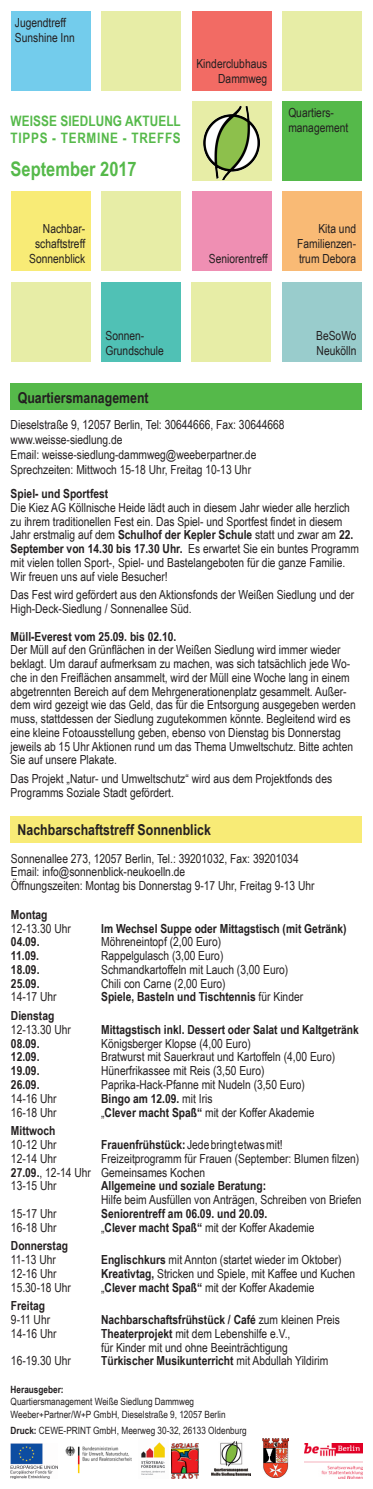
<style>
.page{position:relative;width:373px;height:1489px;background:#fff}
.page>*{position:absolute;margin:0;border:0;box-sizing:border-box;transform-origin:0 0}
.t1{font:700 20px "Arial Narrow";color:#55b94a}
.t2{font:700 15px "Arial Narrow";color:#231f20}
.t3{font:700 14.38px "Arial Narrow";letter-spacing:.005em;color:#55b94a}
.t4{font:700 14.38px "Arial Narrow";letter-spacing:.05em;color:#55b94a}
.t5{font:12.5px/13.8px "Arial Narrow";color:#231f20}
.t6{font:700 12.5px "Arial Narrow";color:#231f20}
.t7{font:10px "Arial Narrow";color:#231f20}
.t8{font:700 10px "Arial Narrow";color:#231f20}
.s1{font-weight:700}
.s2{font-weight:400}
</style>
<div class="page">
<div style="left:11px;top:11px;width:79px;height:79px;background:#73ccec"></div>
<div style="left:191px;top:11px;width:80px;height:79px;background:#f26b64"></div>
<div style="left:101px;top:11px;width:80px;height:79px;background:#e7eda6"></div>
<div style="left:282px;top:11px;width:79px;height:79px;background:#e7eda6"></div>
<div style="left:282px;top:191px;width:79px;height:80px;background:#f9ba75"></div>
<div style="left:11px;top:191px;width:79px;height:80px;background:#f8eb76"></div>
<div style="left:101px;top:191px;width:80px;height:80px;background:#e7eda6"></div>
<div style="left:11px;top:282px;width:79px;height:79px;background:#e7eda6"></div>
<div style="left:282px;top:282px;width:79px;height:79px;background:#9cc"></div>
<div style="left:191px;top:191px;width:80px;height:80px;background:#ef8fb3"></div>
<div style="left:101px;top:282px;width:80px;height:79px;background:#50c1b5"></div>
<div style="left:282px;top:101px;width:79px;height:80px;background:#55b94a"></div>
<img style="left:192px;top:101px;width:79px;height:80px">
<div style="left:191px;top:282px;width:80px;height:79px;background:#e7eda6"></div>
<img style="left:11px;top:1443px;width:46px;height:35px">
<img style="left:65px;top:1442px;width:100px;height:33px">
<img style="left:171px;top:1443px;width:27px;height:35px">
<img style="left:262px;top:1438px;width:26px;height:39px">
<img style="left:304px;top:1443px;width:57px;height:35px">
<img style="left:211px;top:1441px;width:39px;height:34px">
<div style="left:11px;top:816px;width:350px;height:26px;background:#f8eb76"></div>
<div style="left:11px;top:383px;width:350px;height:26px;background:#55b94a"></div>
<p class="t5" style="left:15px;top:15px;width:53px">Jugendtreff</p>
<p class="t5" style="left:15px;top:30px;width:61px">Sunshine Inn</p>
<p class="t3" style="left:11px;top:110px;width:171px">WEISSE SIEDLUNG AKTUELL</p>
<p class="t4" style="left:11px;top:127px;width:171px">TIPPS - TERMINE - TREFFS</p>
<p class="t1" style="left:11px;top:154px;width:127px">September 2017</p>
<p class="t5" style="left:196px;top:57px;width:72px">Kinderclubhaus</p>
<p class="t5" style="left:218px;top:72px;width:50px">Dammweg</p>
<p class="t5" style="left:43px;top:221px;width:44px">Nachbar-</p>
<p class="t5" style="left:35px;top:236px;width:51px">schaftstreff</p>
<p class="t5" style="left:29px;top:251px;width:57px">Sonnenblick</p>
<p class="t5" style="left:208px;top:251px;width:60px">Seniorentreff</p>
<p class="t5" style="left:288px;top:106px;width:47px">Quartiers-</p>
<p class="t5" style="left:288px;top:121px;width:61px">management</p>
<p class="t5" style="left:318px;top:221px;width:39px">Kita und</p>
<p class="t5" style="left:297px;top:236px;width:60px;line-height:15px">Familienzen&shy;trum Debora</p>
<p class="t5" style="left:105px;top:328px;width:40px">Sonnen-</p>
<p class="t5" style="left:105px;top:343px;width:60px">Grundschule</p>
<p class="t2" style="left:18px;top:386px;width:132px">Quartiersmanagement</p>
<p class="t5" style="left:315px;top:328px;width:42px">BeSoWo</p>
<p class="t5" style="left:316px;top:343px;width:41px">Neukölln</p>
<p class="t5" style="left:11px;top:417px;width:275px">Dieselstraße 9, 12057 Berlin, Tel: 30644666, Fax: 30644668</p>
<p class="t5" style="left:11px;top:432px;width:113px">www.weisse-siedlung.de</p>
<p class="t5" style="left:11px;top:447px;width:247px">Email: weisse-siedlung-dammweg@weeberpartner.de</p>
<p class="t5" style="left:11px;top:462px;width:241px">Sprechzeiten: Mittwoch 15-18 Uhr, Freitag 10-13 Uhr</p>
<p class="t6" style="left:11px;top:484px;width:99px">Spiel- und Sportfest</p>
<p class="t5" style="left:11px;top:500px;width:349px">Die Kiez AG Köllnische Heide lädt auch in diesem Jahr wieder alle herzlich zu ihrem traditionellen Fest ein. Das Spiel- und Sportfest findet in diesem Jahr erstmalig auf dem <span class="s1">Schulhof der Kepler Schule</span> statt und zwar am <span class="s1">22.<br>September von 14.30 bis 17.30 Uhr.</span> Es erwartet Sie ein buntes Programm mit vielen tollen Sport-, Spiel- und Bastelangeboten für die ganze Familie.</p>
<p class="t5" style="left:11px;top:568px;width:158px">Wir freuen uns auf viele Besucher!</p>
<p class="t5" style="left:11px;top:587px;width:344px">Das Fest wird gefördert aus den Aktionsfonds der Weißen Siedlung und der<br>High-Deck-Siedlung / Sonnenallee Süd.</p>
<p class="t6" style="left:11px;top:626px;width:167px">Müll-Everest vom 25.09. bis 02.10.</p>
<p class="t5" style="left:11px;top:642px;width:346px">Der Müll auf den Grünflächen in der Weißen Siedlung wird immer wieder beklagt. Um darauf aufmerksam zu machen, was sich tatsächlich jede Wo&shy;che in den Freiflächen ansammelt, wird der Müll eine Woche lang in einem abgetrennten Bereich auf dem Mehrgenerationenplatz gesammelt. Außer&shy;dem wird gezeigt wie das Geld, das für die Entsorgung ausgegeben werden muss, stattdessen der Siedlung zugutekommen könnte. Begleitend wird es eine kleine Fotoausstellung geben, ebenso von Dienstag bis Donnerstag jeweils ab 15 Uhr Aktionen rund um das Thema Umweltschutz. Bitte achten Sie auf unsere Plakate.</p>
<p class="t5" style="left:11px;top:771px;width:322px">Das Projekt „Natur- und Umweltschutz“ wird aus dem Projektfonds des<br>Programms Soziale Stadt gefördert.</p>
<p class="t2" style="left:18px;top:818px;width:194px">Nachbarschaftstreff Sonnenblick</p>
<p class="t5" style="left:11px;top:850px;width:289px">Sonnenallee 273, 12057 Berlin, Tel.: 39201032, Fax: 39201034</p>
<p class="t5" style="left:11px;top:864px;width:175px">Email: info@sonnenblick-neukoelln.de</p>
<p class="t5" style="left:11px;top:878px;width:304px">Öffnungszeiten: Montag bis Donnerstag 9-17 Uhr, Freitag 9-13 Uhr</p>
<p class="t6" style="left:11px;top:905px;width:38px">Montag</p>
<p class="t5" style="left:11px;top:920px;width:61px">12-13.30 Uhr</p>
<p class="t6" style="left:101px;top:918px;width:246px">Im Wechsel Suppe oder Mittagstisch (mit Getränk)</p>
<p class="t6" style="left:11px;top:932px;width:30px">04.09.</p>
<p class="t5" style="left:101px;top:934px;width:121px">Möhreneintopf (2,00 Euro)</p>
<p class="t6" style="left:11px;top:946px;width:29px">11.09.</p>
<p class="t5" style="left:101px;top:948px;width:123px">Rappelgulasch (3,00 Euro)</p>
<p class="t6" style="left:11px;top:960px;width:30px">18.09.</p>
<p class="t5" style="left:101px;top:962px;width:188px">Schmandkartoffeln mit Lauch (3,00 Euro)</p>
<p class="t6" style="left:11px;top:973px;width:30px">25.09.</p>
<p class="t5" style="left:101px;top:975px;width:126px">Chili con Carne (2,00 Euro)</p>
<p class="t5" style="left:11px;top:989px;width:47px">14-17 Uhr</p>
<p class="t6" style="left:101px;top:987px;width:203px">Spiele, Basteln und Tischtennis <span class="s2">für Kinder</span></p>
<p class="t6" style="left:11px;top:1006px;width:45px">Dienstag</p>
<p class="t5" style="left:11px;top:1022px;width:61px">12-13.30 Uhr</p>
<p class="t6" style="left:101px;top:1020px;width:258px">Mittagstisch inkl. Dessert oder Salat und Kaltgetränk</p>
<p class="t6" style="left:11px;top:1033px;width:30px">08.09.</p>
<p class="t5" style="left:101px;top:1035px;width:151px">Königsberger Klopse (4,00 Euro)</p>
<p class="t6" style="left:11px;top:1047px;width:30px">12.09.</p>
<p class="t5" style="left:101px;top:1049px;width:235px">Bratwurst mit Sauerkraut und Kartoffeln (4,00 Euro)</p>
<p class="t6" style="left:11px;top:1061px;width:30px">19.09.</p>
<p class="t5" style="left:101px;top:1063px;width:164px">Hünerfrikassee mit Reis (3,50 Euro)</p>
<p class="t6" style="left:11px;top:1075px;width:30px">26.09.</p>
<p class="t5" style="left:101px;top:1077px;width:205px">Paprika-Hack-Pfanne mit Nudeln (3,50 Euro)</p>
<p class="t5" style="left:11px;top:1090px;width:47px">14-16 Uhr</p>
<p class="t6" style="left:101px;top:1088px;width:113px">Bingo am 12.09. <span class="s2">mit Iris</span></p>
<p class="t5" style="left:11px;top:1104px;width:47px">16-18 Uhr</p>
<p class="t5" style="left:101px;top:1104px;width:214px">„<span class="s1">Clever macht Spaß“</span> mit der Koffer Akademie</p>
<p class="t6" style="left:11px;top:1121px;width:46px">Mittwoch</p>
<p class="t5" style="left:11px;top:1137px;width:47px">10-12 Uhr</p>
<p class="t5" style="left:101px;top:1137px;width:183px"><span class="s1">Frauenfrühstück:</span> Jede bringt etwasmit!</p>
<p class="t5" style="left:11px;top:1150px;width:47px">12-14 Uhr</p>
<p class="t5" style="left:101px;top:1150px;width:259px">Freizeitprogramm für Frauen (September: Blumen filzen)</p>
<p class="t5" style="left:11px;top:1164px;width:195px"><span class="s1">27.09.</span>, 12-14 Uhr Gemeinsames Kochen</p>
<p class="t5" style="left:11px;top:1178px;width:47px">13-15 Uhr</p>
<p class="t6" style="left:101px;top:1176px;width:166px">Allgemeine und soziale Beratung:</p>
<p class="t5" style="left:101px;top:1192px;width:261px">Hilfe beim Ausfüllen von Anträgen, Schreiben von Briefen</p>
<p class="t5" style="left:11px;top:1205px;width:47px">15-17 Uhr</p>
<p class="t6" style="left:101px;top:1203px;width:167px">Seniorentreff am 06.09. und 20.09.</p>
<p class="t5" style="left:11px;top:1219px;width:47px">16-18 Uhr</p>
<p class="t5" style="left:101px;top:1219px;width:214px">„<span class="s1">Clever macht Spaß“</span> mit der Koffer Akademie</p>
<p class="t6" style="left:11px;top:1236px;width:58px">Donnerstag</p>
<p class="t5" style="left:11px;top:1252px;width:46px">11-13 Uhr</p>
<p class="t5" style="left:101px;top:1252px;width:241px"><span class="s1">Englischkurs</span> mit Annton (startet wieder im Oktober)</p>
<p class="t5" style="left:11px;top:1265px;width:47px">12-16 Uhr</p>
<p class="t5" style="left:101px;top:1265px;width:255px"><span class="s1">Kreativtag,</span> Stricken und Spiele, mit Kaffee und Kuchen</p>
<p class="t5" style="left:11px;top:1279px;width:61px">15.30-18 Uhr</p>
<p class="t5" style="left:101px;top:1279px;width:214px">„<span class="s1">Clever macht Spaß“</span> mit der Koffer Akademie</p>
<p class="t6" style="left:11px;top:1296px;width:36px">Freitag</p>
<p class="t5" style="left:11px;top:1312px;width:41px">9-11 Uhr</p>
<p class="t6" style="left:101px;top:1310px;width:240px">Nachbarschaftsfrühstück / Café <span class="s2">zum kleinen Preis</span></p>
<p class="t5" style="left:11px;top:1325px;width:47px">14-16 Uhr</p>
<p class="t5" style="left:101px;top:1325px;width:190px"><span class="s1">Theaterprojekt</span> mit dem Lebenshilfe e.V.,</p>
<p class="t5" style="left:101px;top:1339px;width:188px">für Kinder mit und ohne Beeinträchtigung</p>
<p class="t5" style="left:11px;top:1353px;width:61px">16-19.30 Uhr</p>
<p class="t6" style="left:101px;top:1351px;width:228px">Türkischer Musikunterricht <span class="s2">mit Abdullah Yildirim</span></p>
<p class="t8" style="left:11px;top:1382px;width:54px">Herausgeber:</p>
<p class="t7" style="left:11px;top:1394px;width:185px">Quartiersmanagement Weiße Siedlung Dammweg</p>
<p class="t7" style="left:11px;top:1406px;width:216px">Weeber+Partner/W+P GmbH, Dieselstraße 9, 12057 Berlin</p>
<p class="t7" style="left:11px;top:1423px;width:237px"><span class="s1">Druck:</span> CEWE-PRINT GmbH, Meerweg 30-32, 26133 Oldenburg</p>
</div>
